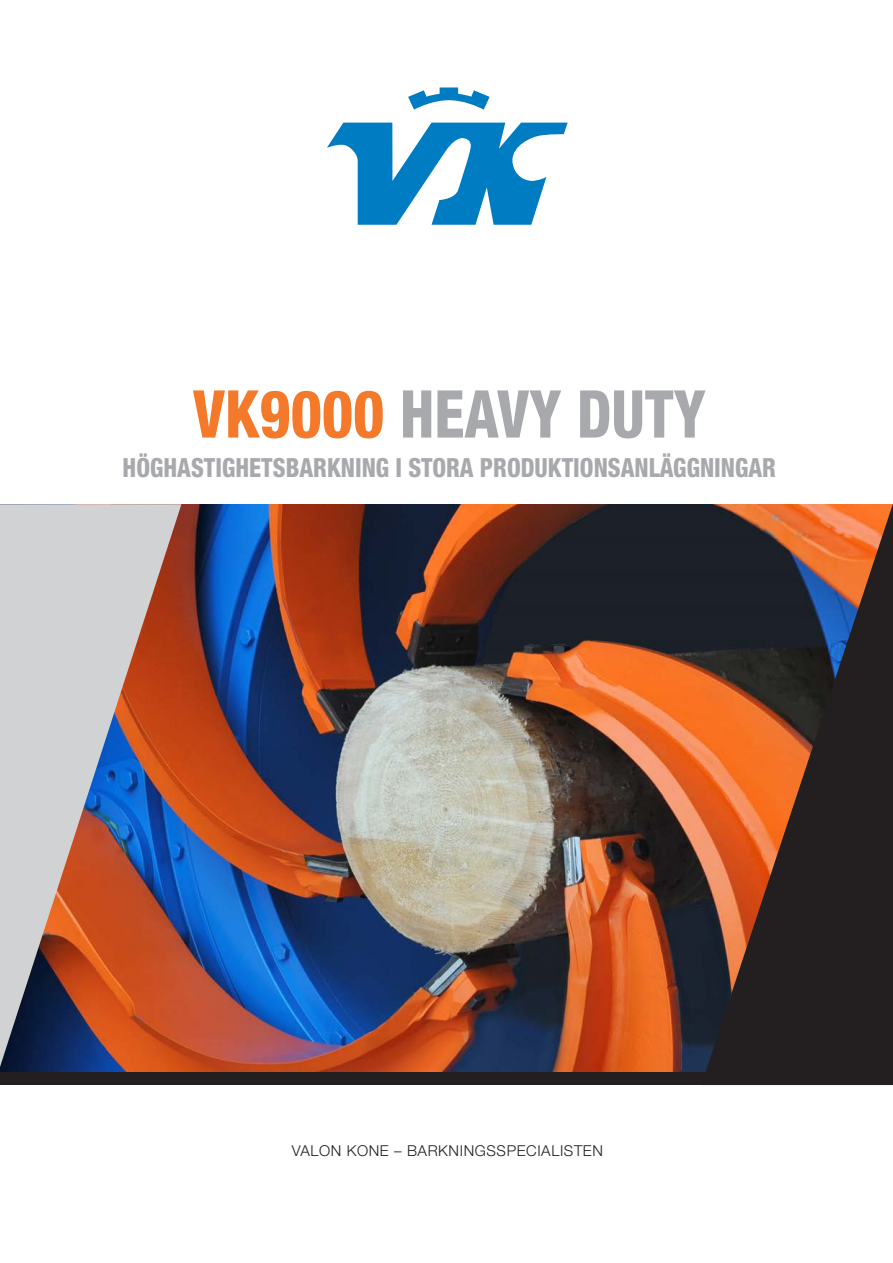
<style>
.page{position:relative;width:893px;height:1263px;background:#fff}
.page>*{position:absolute;margin:0;border:0;box-sizing:border-box;transform-origin:0 0}
.Pääotsikko{font:800 condensed 66px "Helvetica Neue LT Pro";color:#a8a9ad;scale:.91 1}
.Pääotsikko-2{font:800 condensed 26.4px "Helvetica Neue LT Pro";color:#a8a9ad;scale:.91 1}
.otsikko{font:300 15px "Helvetica Neue LT Pro";letter-spacing:.04em;color:#231f20}
.s1{color:#f4792a}
</style>
<div class="page">
<svg style="left:327px;top:123px;width:241px;height:102px"></svg>
<svg style="left:408px;top:87px;width:82px;height:23px"></svg>
<img style="left:0;top:504px;width:701px;height:568px">
<svg style="left:0;top:504px;width:181px;height:563px;background:#ad8d8b"></svg>
<div style="left:0;top:1072px;width:893px;height:13px;background:#231f20"></div>
<svg style="left:701px;top:504px;width:192px;height:568px;background:#57372a"></svg>
<p class="Pääotsikko" style="left:193px;top:374px;width:565px"><span class="s1">VK9000</span> HEAVY DUTY</p>
<p class="Pääotsikko-2" style="left:123px;top:451px;width:720px">HÖGHASTIGHETSBARKNING I STORA PRODUKTIONSANLÄGGNINGAR</p>
<p class="otsikko" style="left:292px;top:1141px;width:313px">VALON KONE – BARKNINGSSPECIALISTEN</p>
</div>
